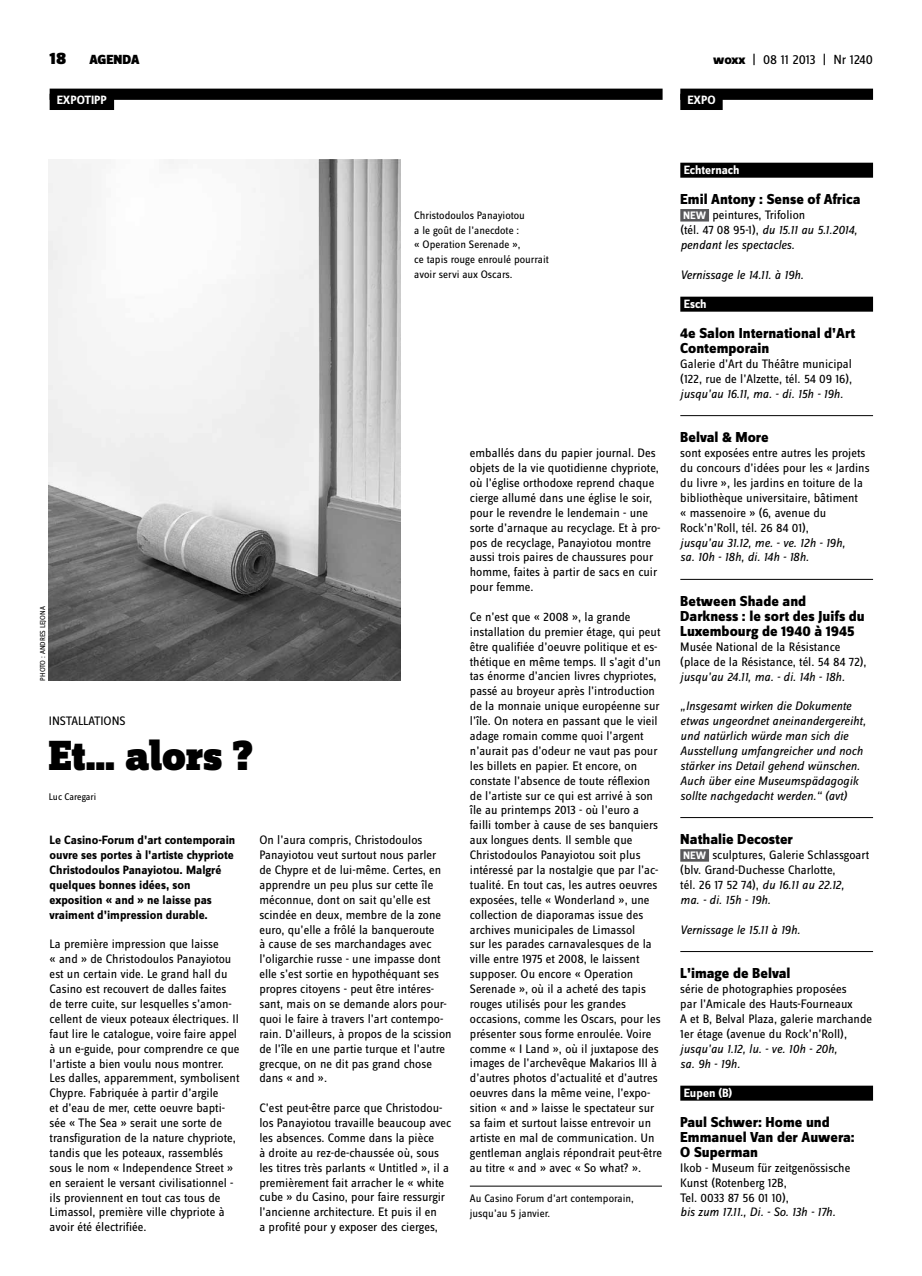
<style>
.page{position:relative;width:922px;height:1276px;background:#fff}
.page>*{position:absolute;margin:0;border:0;box-sizing:border-box;transform-origin:0 0}
.t1{font:900 43.75px "Zine Slab Dis";letter-spacing:-.01em;color:#000}
.t2{font:900 17.5px "Zine Sans Dis";color:#000}
.t3{font:800 15px/14.9px "Zine Sans Dis";color:#000}
.t4{font:13.75px "Zine Sans Dis";color:#000}
.t5{font:900 13.75px "Zine Sans Dis";color:#000}
.t6{font:12.75px/14.9px "Zine Sans Dis";color:#000}
.t7{font:italic 12.75px/14.9px "Zine Sans Dis";color:#000}
.t8{font:700 12.5px/14.9px "Zine Sans Dis";color:#000}
.t9{font:700 12.5px "Zine Sans Dis";color:#fff}
.t10{font:11.25px/14.9px "Zine Sans Dis";color:#000}
.t11{font:10px "Zine Sans Dis";color:#000}
.t12{font:7.5px "Zine Sans Dis";color:#000}
.s1{font-weight:800}
.s2{font-weight:700;font-style:normal;font-size:11.25px;color:#fff}
.s3{font-style:normal}
.s4{font-weight:700;font-size:11.25px;color:#fff}
.s5{font-style:italic}
</style>
<div class="page">
<div style="left:50px;top:89px;width:612px;height:11px;background:#000"></div>
<div style="left:50px;top:94px;width:64px;height:16px;background:#000"></div>
<div style="left:680px;top:89px;width:192px;height:11px;background:#000"></div>
<div style="left:680px;top:94px;width:42px;height:16px;background:#000"></div>
<img style="left:49px;top:159px;width:351px;height:521px">
<div style="left:680px;top:163px;width:192px;height:15px;background:#000"></div>
<div style="left:680px;top:209px;width:28px;height:12px;background:#58585a"></div>
<div style="left:680px;top:297px;width:192px;height:15px;background:#000"></div>
<hr style="left:680px;top:415px;width:192px;height:1px;background:#000">
<hr style="left:680px;top:579px;width:192px;height:1px;background:#000">
<hr style="left:680px;top:817px;width:192px;height:1px;background:#000">
<div style="left:680px;top:849px;width:28px;height:12px;background:#58585a"></div>
<hr style="left:680px;top:951px;width:192px;height:1px;background:#000">
<div style="left:680px;top:1085px;width:192px;height:15px;background:#000"></div>
<hr style="left:469px;top:1186px;width:192px;height:1px;background:#000">
<h2 class="t2" style="left:50px;top:49px;width:18px">18</h2>
<p class="t5" style="left:89px;top:53px;width:52px">AGENDA</p>
<p class="t4" style="left:713px;top:53px;width:161px"><span class="s1">woxx</span> | 08 11 2013 | Nr 1240</p>
<p class="t9" style="left:57px;top:93px;width:52px">EXPOTIPP</p>
<p class="t9" style="left:687px;top:93px;width:30px">EXPO</p>
<p class="t10" style="left:414px;top:208px;width:136px">Christodoulos Panayiotou<br>a le goût de l’anecdote :<br>« Operation Serenade »,<br>ce tapis rouge enroulé pourrait avoir servi aux Oscars.</p>
<p class="t12" style="left:39px;top:680px;width:75px;rotate:-90deg">Photo : Andres Lejona</p>
<p class="t6" style="left:49px;top:714px;width:78px">INSTALLATIONS</p>
<h1 class="t1" style="left:49px;top:732px;width:206px">Et… alors ?</h1>
<p class="t11" style="left:49px;top:791px;width:49px">Luc Caregari</p>
<p class="t8" style="left:50px;top:833px;width:187px">Le Casino-Forum d’art contemporain ouvre ses portes à l’artiste chypriote Christodoulos Panayiotou. Malgré quelques bonnes idées, son exposition « and » ne laisse pas vraiment d’impression durable.</p>
<p class="t6" style="left:50px;top:937px;width:191px">La première impression que laisse<br>« and » de Christodoulos Panayiotou est un certain vide. Le grand hall du Casino est recouvert de dalles faites de terre cuite, sur lesquelles s’amon&shy;cellent de vieux poteaux électriques. Il faut lire le catalogue, voire faire appel à un e-guide, pour comprendre ce que l’artiste a bien voulu nous montrer.<br>Les dalles, apparemment, symbolisent Chypre. Fabriquée à partir d’argile<br>et d’eau de mer, cette oeuvre bapti&shy;sée « The Sea » serait une sorte de transfiguration de la nature chypriote, tandis que les poteaux, rassemblés sous le nom « Independence Street » en seraient le versant civilisationnel - ils proviennent en tout cas tous de Limassol, première ville chypriote à avoir été électrifiée.</p>
<p class="t6" style="left:259px;top:833px;width:194px">On l’aura compris, Christodoulos Panayiotou veut surtout nous parler de Chypre et de lui-même. Certes, en apprendre un peu plus sur cette île méconnue, dont on sait qu’elle est scindée en deux, membre de la zone euro, qu’elle a frôlé la banqueroute<br>à cause de ses marchandages avec l’oligarchie russe - une impasse dont elle s’est sortie en hypothéquant ses propres citoyens - peut être intéres&shy;sant, mais on se demande alors pour&shy;quoi le faire à travers l’art contempo&shy;rain. D’ailleurs, à propos de la scission de l’île en une partie turque et l’autre grecque, on ne dit pas grand chose dans « and ».</p>
<p class="t6" style="left:259px;top:1101px;width:194px">C’est peut-être parce que Christodou&shy;los Panayiotou travaille beaucoup avec les absences. Comme dans la pièce<br>à droite au rez-de-chaussée où, sous les titres très parlants « Untitled », il a premièrement fait arracher le « white cube » du Casino, pour faire ressurgir l’ancienne architecture. Et puis il en<br>a profité pour y exposer des cierges,</p>
<p class="t6" style="left:469px;top:446px;width:192px">emballés dans du papier journal. Des objets de la vie quotidienne chypriote, où l’église orthodoxe reprend chaque cierge allumé dans une église le soir, pour le revendre le lendemain - une sorte d’arnaque au recyclage. Et à pro&shy;pos de recyclage, Panayiotou montre aussi trois paires de chaussures pour homme, faites à partir de sacs en cuir pour femme.</p>
<p class="t6" style="left:470px;top:610px;width:193px">Ce n’est que « 2008 », la grande installation du premier étage, qui peut être qualifiée d’oeuvre politique et es&shy;thétique en même temps. Il s’agit d’un tas énorme d’ancien livres chypriotes, passé au broyeur après l’introduction de la monnaie unique européenne sur l’île. On notera en passant que le vieil adage romain comme quoi l’argent n’aurait pas d’odeur ne vaut pas pour les billets en papier. Et encore, on constate l’absence de toute réflexion de l’artiste sur ce qui est arrivé à son île au printemps 2013 - où l’euro a failli tomber à cause de ses banquiers aux longues dents. Il semble que Christodoulos Panayiotou soit plus intéressé par la nostalgie que par l’ac&shy;tualité. En tout cas, les autres oeuvres exposées, telle « Wonderland », une collection de diaporamas issue des archives municipales de Limassol<br>sur les parades carnavalesques de la ville entre 1975 et 2008, le laissent supposer. Ou encore « Operation Serenade », où il a acheté des tapis rouges utilisés pour les grandes occasions, comme les Oscars, pour les présenter sous forme enroulée. Voire comme « I Land », où il juxtapose des images de l’archevêque Makarios III à d’autres photos d’actualité et d’autres oeuvres dans la même veine, l’expo&shy;sition « and » laisse le spectateur sur sa faim et surtout laisse entrevoir un artiste en mal de communication. Un gentleman anglais répondrait peut-être au titre « and » avec « So what? ».</p>
<p class="t10" style="left:469px;top:1191px;width:165px">Au Casino Forum d’art contemporain, jusqu’au 5 janvier.</p>
<p class="t9" style="left:683px;top:164px;width:57px">Echternach</p>
<p class="t3" style="left:680px;top:193px;width:182px">Emil Antony : Sense of Africa</p>
<p class="t7" style="left:680px;top:207px;width:178px"><span class="s2">NEW</span> <span class="s3">peintures, Trifolion<br>(tél. 47 08 95-1),</span> du 15.11 au 5.1.2014, pendant les spectacles.</p>
<p class="t7" style="left:680px;top:267px;width:125px">Vernissage le 14.11. à 19h.</p>
<p class="t9" style="left:683px;top:298px;width:24px">Esch</p>
<p class="t3" style="left:680px;top:327px;width:176px">4e Salon International d’Art<br>Contemporain</p>
<p class="t6" style="left:680px;top:357px;width:173px">Galerie d’Art du Théâtre municipal (122, rue de l’Alzette, tél. 54 09 16),</p>
<p class="t7" style="left:680px;top:386px;width:164px">jusqu’au 16.11, ma. - di. 15h - 19h.</p>
<p class="t3" style="left:680px;top:431px;width:90px">Belval &amp; More</p>
<p class="t6" style="left:680px;top:446px;width:191px">sont exposées entre autres les projets du concours d’idées pour les « Jardins du livre », les jardins en toiture de la bibliothèque universitaire, bâtiment<br>« massenoire » (6, avenue du Rock’n’Roll, tél. 26 84 01),</p>
<p class="t7" style="left:680px;top:535px;width:166px">jusqu’au 31.12, me. - ve. 12h - 19h, sa. 10h - 18h, di. 14h - 18h.</p>
<p class="t3" style="left:680px;top:594px;width:186px">Between Shade and<br>Darkness : le sort des Juifs du<br>Luxembourg de 1940 à 1945</p>
<p class="t6" style="left:680px;top:640px;width:188px">Musée National de la Résistance (place de la Résistance, tél. 54 84 72),</p>
<p class="t7" style="left:680px;top:669px;width:166px">jusqu’au 24.11, ma. - di. 14h - 18h.</p>
<p class="t7" style="left:680px;top:699px;width:187px">„Insgesamt wirken die Dokumente etwas ungeordnet aneinandergereiht, und natürlich würde man sich die Ausstellung umfangreicher und noch stärker ins Detail gehend wünschen.<br>Auch über eine Museumspädagogik sollte nachgedacht werden.“ (avt)</p>
<p class="t3" style="left:680px;top:833px;width:114px">Nathalie Decoster</p>
<p class="t6" style="left:680px;top:848px;width:190px"><span class="s4">NEW</span> sculptures, Galerie Schlassgoart (blv. Grand-Duchesse Charlotte,<br>tél. 26 17 52 74), <span class="s5">du 16.11 au 22.12,<br>ma. - di. 15h - 19h.</span></p>
<p class="t7" style="left:680px;top:922px;width:121px">Vernissage le 15.11 à 19h.</p>
<p class="t3" style="left:680px;top:966px;width:112px">L’image de Belval</p>
<p class="t6" style="left:680px;top:982px;width:193px">série de photographies proposées<br>par l’Amicale des Hauts-Fourneaux<br>A et B, Belval Plaza, galerie marchande 1er étage (avenue du Rock’n’Roll),</p>
<p class="t7" style="left:680px;top:1041px;width:158px">jusqu’au 1.12, lu. - ve. 10h - 20h, sa. 9h - 19h.</p>
<p class="t9" style="left:683px;top:1086px;width:50px">Eupen (B)</p>
<p class="t3" style="left:680px;top:1115px;width:176px">Paul Schwer: Home und<br>Emmanuel Van der Auwera:<br>O Superman</p>
<p class="t6" style="left:680px;top:1161px;width:171px">Ikob - Museum für zeitgenössische<br>Kunst (Rotenberg 12B,<br>Tel. 0033 87 56 01 10),</p>
<p class="t7" style="left:680px;top:1205px;width:156px">bis zum 17.11., Di. - So. 13h - 17h.</p>
</div>
